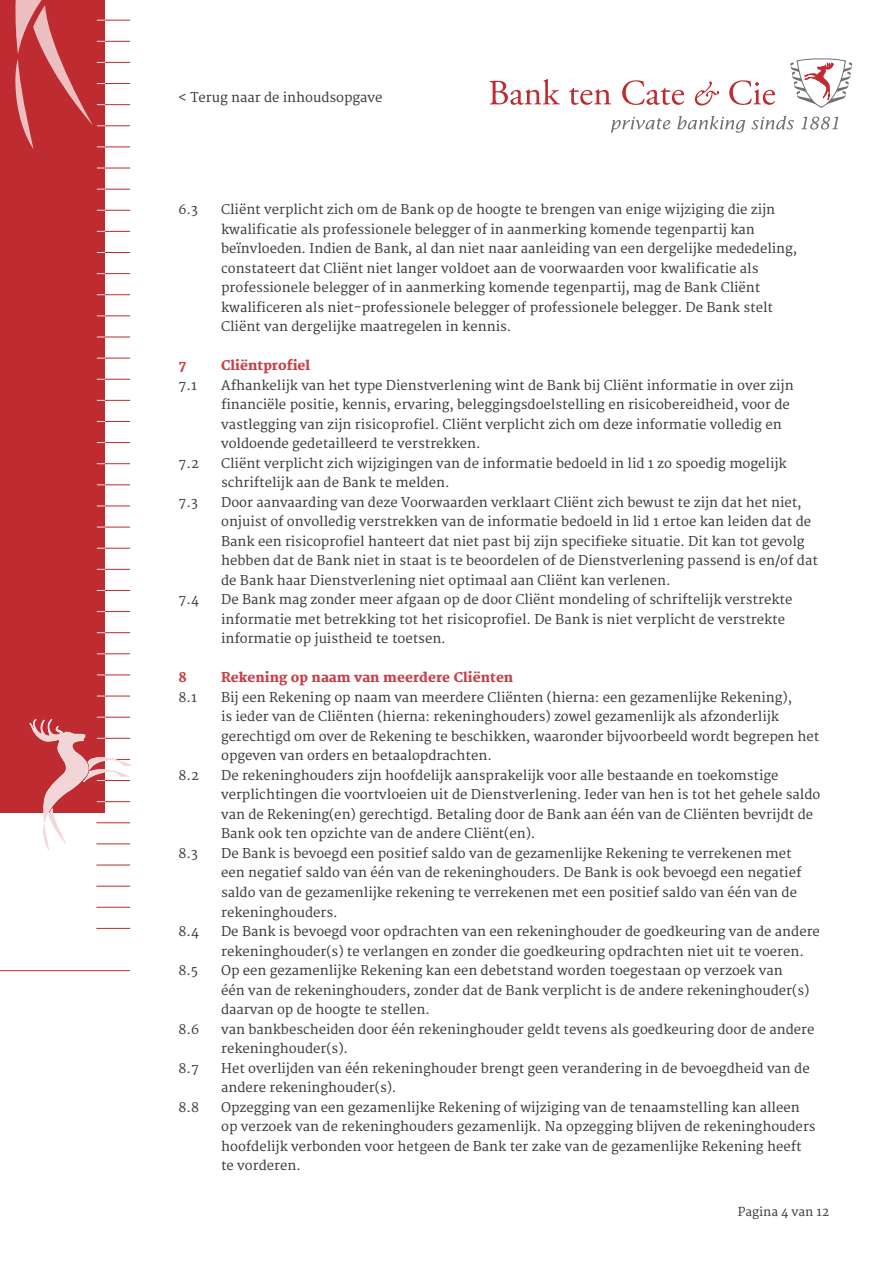
<style>
.page{position:relative;width:893px;height:1263px;background:#fff}
.page>*{position:absolute;margin:0;border:0;box-sizing:border-box;transform-origin:0 0}
.t1{font:13.2px/19.5px "Merriweather";color:#3c3c3b}
.t2{font:800 13.2px "Merriweather";color:#c54046}
.t3{font:12px "Merriweather";color:#3c3c3b}
</style>
<div class="page">
<svg style="left:611px;top:117px;width:59px;height:16px"></svg>
<svg style="left:677px;top:116px;width:68px;height:17px"></svg>
<svg style="left:751px;top:116px;width:43px;height:13px"></svg>
<svg style="left:801px;top:117px;width:37px;height:13px"></svg>
<svg style="left:489px;top:79px;width:71px;height:26px"></svg>
<svg style="left:569px;top:88px;width:42px;height:17px"></svg>
<svg style="left:622px;top:80px;width:62px;height:25px"></svg>
<svg style="left:695px;top:81px;width:24px;height:24px"></svg>
<svg style="left:729px;top:80px;width:46px;height:25px"></svg>
<svg style="left:790px;top:58px;width:62px;height:50px"></svg>
<div style="left:1px;top:0;width:104px;height:812px;background:#be2b31"></div>
<hr style="left:96px;top:865px;width:34px;height:1px;background:#be2b31">
<hr style="left:96px;top:886px;width:34px;height:1px;background:#be2b31">
<hr style="left:96px;top:907px;width:34px;height:1px;background:#be2b31">
<hr style="left:96px;top:928px;width:34px;height:1px;background:#be2b31">
<hr style="left:1px;top:970px;width:129px;height:1px;background:#be2b31">
<svg style="left:97px;top:168px;width:33px;height:1px"></svg>
<svg style="left:97px;top:189px;width:33px;height:1px"></svg>
<svg style="left:97px;top:210px;width:33px;height:1px"></svg>
<svg style="left:97px;top:231px;width:33px;height:1px"></svg>
<svg style="left:97px;top:252px;width:33px;height:1px"></svg>
<svg style="left:97px;top:273px;width:33px;height:1px"></svg>
<svg style="left:97px;top:294px;width:33px;height:1px"></svg>
<svg style="left:97px;top:316px;width:33px;height:1px"></svg>
<svg style="left:97px;top:337px;width:33px;height:1px"></svg>
<svg style="left:97px;top:358px;width:33px;height:1px"></svg>
<svg style="left:97px;top:379px;width:33px;height:1px"></svg>
<svg style="left:97px;top:400px;width:33px;height:1px"></svg>
<svg style="left:97px;top:421px;width:33px;height:1px"></svg>
<svg style="left:97px;top:442px;width:33px;height:1px"></svg>
<svg style="left:97px;top:463px;width:33px;height:1px"></svg>
<svg style="left:97px;top:485px;width:33px;height:1px"></svg>
<svg style="left:97px;top:506px;width:33px;height:1px"></svg>
<svg style="left:97px;top:527px;width:33px;height:1px"></svg>
<svg style="left:97px;top:548px;width:33px;height:1px"></svg>
<svg style="left:97px;top:569px;width:33px;height:1px"></svg>
<svg style="left:97px;top:590px;width:33px;height:1px"></svg>
<svg style="left:97px;top:611px;width:33px;height:1px"></svg>
<svg style="left:97px;top:632px;width:33px;height:1px"></svg>
<svg style="left:97px;top:653px;width:33px;height:1px"></svg>
<svg style="left:97px;top:675px;width:33px;height:1px"></svg>
<svg style="left:97px;top:696px;width:33px;height:1px"></svg>
<svg style="left:30px;top:717px;width:101px;height:133px"></svg>
<svg style="left:15px;top:0;width:115px;height:149px"></svg>
<p class="t1" style="left:179px;top:88px;width:205px">&lt; Terug naar de inhoudsopgave</p>
<p class="t1" style="left:179px;top:200px;width:21px">6.3</p>
<p class="t1" style="left:221px;top:200px;width:578px">Cliënt verplicht zich om de Bank op de hoogte te brengen van enige wijziging die zijn kwalificatie als professionele belegger of in aanmerking komende tegenpartij kan beïnvloeden. Indien de Bank, al dan niet naar aanleiding van een dergelijke mededeling, constateert dat Cliënt niet langer voldoet aan de voorwaarden voor kwalificatie als professionele belegger of in aanmerking komende tegenpartij, mag de Bank Cliënt kwalificeren als niet-professionele belegger of professionele belegger. De Bank stelt Cliënt van dergelijke maatregelen in kennis.</p>
<p class="t2" style="left:179px;top:358px;width:9px">7</p>
<p class="t2" style="left:221px;top:358px;width:91px">Cliëntprofiel</p>
<p class="t1" style="left:179px;top:376px;width:20px">7.1</p>
<p class="t1" style="left:221px;top:376px;width:574px">Afhankelijk van het type Dienstverlening wint de Bank bij Cliënt informatie in over zijn financiële positie, kennis, ervaring, beleggingsdoelstelling en risicobereidheid, voor de vastlegging van zijn risicoprofiel. Cliënt verplicht zich om deze informatie volledig en voldoende gedetailleerd te verstrekken.</p>
<p class="t1" style="left:179px;top:454px;width:22px">7.2</p>
<p class="t1" style="left:221px;top:454px;width:567px">Cliënt verplicht zich wijzigingen van de informatie bedoeld in lid 1 zo spoedig mogelijk schriftelijk aan de Bank te melden.</p>
<p class="t1" style="left:179px;top:493px;width:21px">7.3</p>
<p class="t1" style="left:221px;top:493px;width:598px">Door aanvaarding van deze Voorwaarden verklaart Cliënt zich bewust te zijn dat het niet, onjuist of onvolledig verstrekken van de informatie bedoeld in lid 1 ertoe kan leiden dat de Bank een risicoprofiel hanteert dat niet past bij zijn specifieke situatie. Dit kan tot gevolg hebben dat de Bank niet in staat is te beoordelen of de Dienstverlening passend is en/of dat de Bank haar Dienstverlening niet optimaal aan Cliënt kan verlenen.</p>
<p class="t1" style="left:179px;top:590px;width:22px">7.4</p>
<p class="t1" style="left:221px;top:590px;width:573px">De Bank mag zonder meer afgaan op de door Cliënt mondeling of schriftelijk verstrekte informatie met betrekking tot het risicoprofiel. De Bank is niet verplicht de verstrekte informatie op juistheid te toetsen.</p>
<p class="t2" style="left:179px;top:670px;width:10px">8</p>
<p class="t2" style="left:221px;top:670px;width:294px">Rekening op naam van meerdere Cliënten</p>
<p class="t1" style="left:179px;top:688px;width:20px">8.1</p>
<p class="t1" style="left:221px;top:688px;width:600px">Bij een Rekening op naam van meerdere Cliënten (hierna: een gezamenlijke Rekening),<br>is ieder van de Cliënten (hierna: rekeninghouders) zowel gezamenlijk als afzonderlijk gerechtigd om over de Rekening te beschikken, waaronder bijvoorbeeld wordt begrepen het opgeven van orders en betaalopdrachten.</p>
<p class="t1" style="left:179px;top:766px;width:22px">8.2</p>
<p class="t1" style="left:221px;top:766px;width:601px">De rekeninghouders zijn hoofdelijk aansprakelijk voor alle bestaande en toekomstige verplichtingen die voortvloeien uit de Dienstverlening. Ieder van hen is tot het gehele saldo van de Rekening(en) gerechtigd. Betaling door de Bank aan één van de Cliënten bevrijdt de Bank ook ten opzichte van de andere Cliënt(en).</p>
<p class="t1" style="left:179px;top:844px;width:21px">8.3</p>
<p class="t1" style="left:221px;top:844px;width:582px">De Bank is bevoegd een positief saldo van de gezamenlijke Rekening te verrekenen met een negatief saldo van één van de rekeninghouders. De Bank is ook bevoegd een negatief saldo van de gezamenlijke rekening te verrekenen met een positief saldo van één van de rekeninghouders.</p>
<p class="t1" style="left:179px;top:922px;width:22px">8.4</p>
<p class="t1" style="left:221px;top:922px;width:600px">De Bank is bevoegd voor opdrachten van een rekeninghouder de goedkeuring van de andere rekeninghouder(s) te verlangen en zonder die goedkeuring opdrachten niet uit te voeren.</p>
<p class="t1" style="left:179px;top:961px;width:21px">8.5</p>
<p class="t1" style="left:221px;top:961px;width:590px">Op een gezamenlijke Rekening kan een debetstand worden toegestaan op verzoek van één van de rekeninghouders, zonder dat de Bank verplicht is de andere rekeninghouder(s) daarvan op de hoogte te stellen.</p>
<p class="t1" style="left:179px;top:1020px;width:22px">8.6</p>
<p class="t1" style="left:221px;top:1020px;width:595px">van bankbescheiden door één rekeninghouder geldt tevens als goedkeuring door de andere rekeninghouder(s).</p>
<p class="t1" style="left:179px;top:1059px;width:22px">8.7</p>
<p class="t1" style="left:221px;top:1059px;width:590px">Het overlijden van één rekeninghouder brengt geen verandering in de bevoegdheid van de andere rekeninghouder(s).</p>
<p class="t1" style="left:179px;top:1098px;width:22px">8.8</p>
<p class="t1" style="left:221px;top:1098px;width:596px">Opzegging van een gezamenlijke Rekening of wijziging van de tenaamstelling kan alleen op verzoek van de rekeninghouders gezamenlijk. Na opzegging blijven de rekeninghouders hoofdelijk verbonden voor hetgeen de Bank ter zake van de gezamenlijke Rekening heeft te vorderen.</p>
<p class="t3" style="left:738px;top:1205px;width:93px">Pagina 4 van 12</p>
</div>
